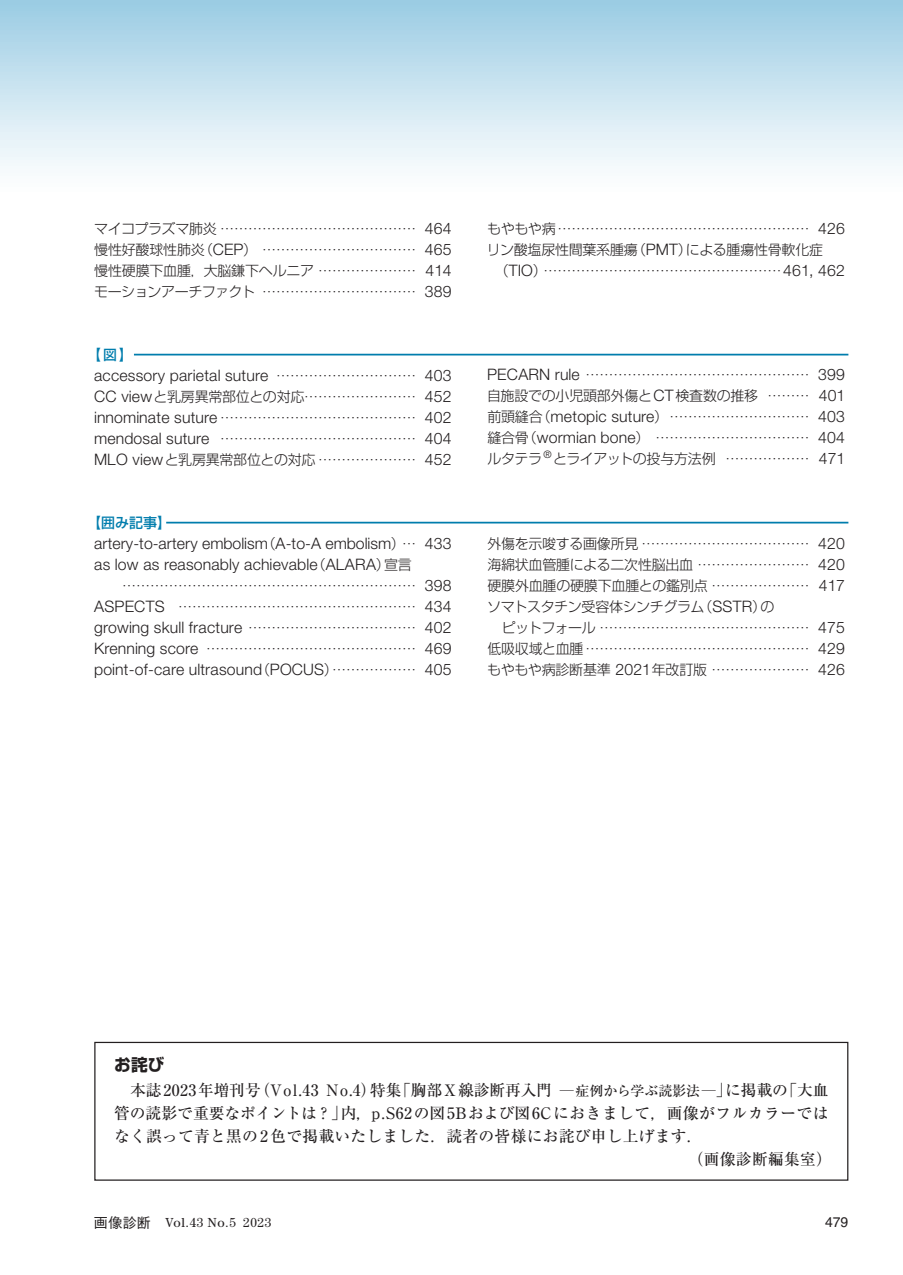
<style>
.page{position:relative;width:903px;height:1275px;background:#fff}
.page>*{position:absolute;margin:0;border:0;box-sizing:border-box;transform-origin:0 0}
.t1{font:700 16.62px "Shin Go Pro";color:#231f20}
.t2{font:300 15.75px/21px "Helvetica Neue LT Std";letter-spacing:.01em;color:#231f20}
.t3{font:500 15.75px "Ryumin Pro";letter-spacing:.015em;color:#231f20}
.t4{font:300 14px/21px "Shin Go Pro";letter-spacing:-.02em;color:#231f20;text-align:justify}
.t5{font:500 14px "Shin Go Pro";color:#007dad}
.t6{font:14px "Helvetica LT Std";color:#231f20}
.t7{font:13.12px "Century Std";letter-spacing:.05em;color:#231f20}
.s1{font-family:"Helvetica Neue LT Std";font-size:15.75px}
.s2{font-family:"Shin Go Pro";font-size:14px}
.s3{font-size:14px}
.s4{font-family:"Gothic BBB Pro";font-weight:500;font-size:14px}
</style>
<div class="page">
<div style="left:0;top:0;width:903px;height:193px;background:linear-gradient(to bottom,#9bcce3,#fff)"></div>
<hr style="left:166px;top:522px;width:682px;height:1px;background:#007dad">
<hr style="left:134px;top:354px;width:714px;height:1px;background:#007dad">
<div style="left:94px;top:1042px;width:754px;height:139px;border:1px solid #231f20"></div>
<p class="t4" style="left:94px;top:216px;width:359px">マイコプラズマ肺炎 …………………………………… <span class="s1">464</span>慢性好酸球性肺炎（<span class="s1">CEP</span>） …………………………… <span class="s1">465</span>慢性硬膜下血腫，大脳鎌下ヘルニア ………………… <span class="s1">414</span>モーションアーチファクト …………………………… <span class="s1">389</span></p>
<p class="t4" style="left:487px;top:216px;width:359px">もやもや病……………………………………………… <span class="s1">426</span></p>
<p class="t4" style="left:487px;top:237px;width:338px">リン酸塩尿性間葉系腫瘍（<span class="s1">PMT</span>）による腫瘍性骨軟化症</p>
<p class="t4" style="left:495px;top:258px;width:351px">（<span class="s1">TIO</span>）……………………………………………<span class="s1">461, 462</span></p>
<p class="t5" style="left:87px;top:343px;width:47px">【図】</p>
<p class="t2" style="left:94px;top:364px;width:359px">accessory parietal suture <span class="s2">…………………………</span> 403</p>
<p class="t4" style="left:94px;top:384px;width:359px"><span class="s1">CC view</span>と乳房異常部位との対応…………………… <span class="s1">452</span></p>
<p class="t2" style="left:94px;top:406px;width:359px">innominate suture <span class="s2">……………………………………</span> 402 mendosal suture <span class="s2">……………………………………</span> 404</p>
<p class="t4" style="left:94px;top:447px;width:359px"><span class="s1">MLO view</span>と乳房異常部位との対応 ………………… <span class="s1">452</span></p>
<p class="t5" style="left:87px;top:511px;width:85px">【囲み記事】</p>
<p class="t2" style="left:94px;top:532px;width:359px">artery-to-artery embolism<span class="s2">（</span>A-to-A embolism<span class="s2">）…</span> 433 as low as reasonably achievable<span class="s2">（</span>ALARA<span class="s2">）宣言</span></p>
<p class="t4" style="left:94px;top:573px;width:359px;text-align:right">……………………………………………………… <span class="s1">398<br>ASPECTS</span> …………………………………………… <span class="s1">434</span></p>
<p class="t2" style="left:94px;top:616px;width:359px;text-align:justify">growing skull fracture <span class="s2">………………………………</span> 402<br>Krenning score <span class="s2">………………………………………</span> 469 point-of-care ultrasound<span class="s2">（</span>POCUS<span class="s2">）………………</span> 405</p>
<p class="t4" style="left:487px;top:362px;width:360px"><span class="s1">PECARN rule</span> ………………………………………… <span class="s1">399</span>自施設での小児頭部外傷と<span class="s1">CT</span>検査数の推移 ……… <span class="s1">401</span>前頭縫合（<span class="s1">metopic suture</span>）………………………… <span class="s1">403</span>縫合骨（<span class="s1">wormian bone</span>） …………………………… <span class="s1">404</span>ルタテラ<sup>®</sup>とライアットの投与方法例 ……………… <span class="s1">471</span></p>
<p class="t4" style="left:487px;top:531px;width:359px">外傷を示唆する画像所見 ……………………………… <span class="s1">420</span>海綿状血管腫による二次性脳出血 …………………… <span class="s1">420</span>硬膜外血腫の硬膜下血腫との鑑別点 ………………… <span class="s1">417</span>ソマトスタチン受容体シンチグラム（<span class="s1">SSTR</span>）の</p>
<p class="t4" style="left:487px;top:615px;width:359px;text-indent:15px">ピットフォール ……………………………………… <span class="s1">475</span>低吸収域と血腫………………………………………… <span class="s1">429</span>もやもや病診断基準 <span class="s1">2021</span>年改訂版 ………………… <span class="s1">426</span></p>
<p class="t1" style="left:114px;top:1051px;width:52px">お詫び</p>
<p class="t3" style="left:114px;top:1078px;width:716px">　本誌2023年増刊号（Vol.43 No.4）特集「胸部X線診断再入門 <span class="s3">─症例から学ぶ読影法─</span>」に掲載の「大血</p>
<p class="t3" style="left:114px;top:1101px;width:716px">管の読影で重要なポイントは？」内，p.S62の図5Bおよび図6Cにおきまして，画像がフルカラーでは</p>
<p class="t3" style="left:114px;top:1123px;width:590px">なく誤って青と黒の2色で掲載いたしました．読者の皆様にお詫び申し上げます．</p>
<p class="t3" style="left:688px;top:1146px;width:145px">（画像診断編集室）</p>
<p class="t7" style="left:94px;top:1215px;width:179px"><span class="s4">画像診断</span> Vol.43 No.5 2023</p>
<p class="t6" style="left:825px;top:1214px;width:25px">479</p>
</div>
